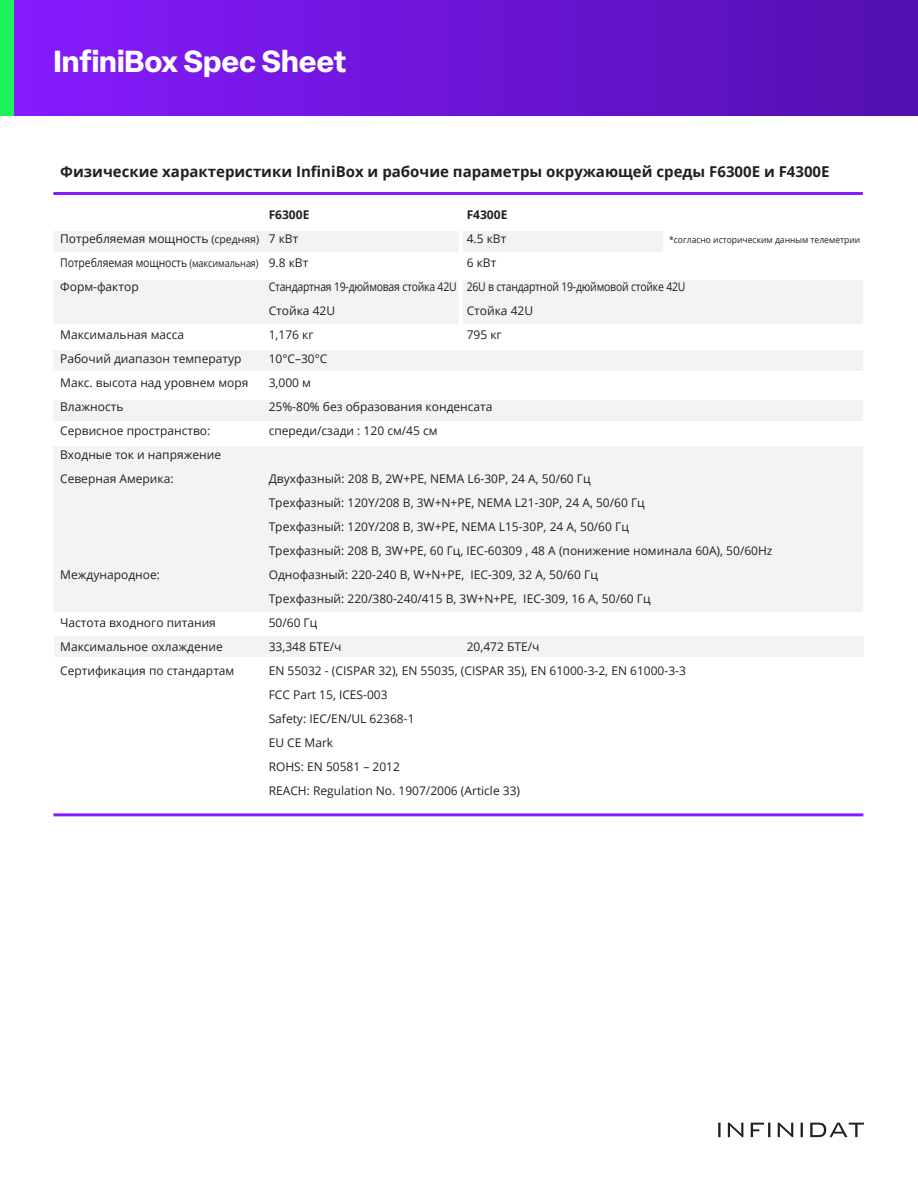
<style>
.page{position:relative;width:918px;height:1188px;background:#fff}
.page>*{position:absolute;margin:0;border:0;box-sizing:border-box;transform-origin:0 0}
.Subtitle_2{font:700 30px "Elza";color:#fff}
.Light_text_no_tabs{font:700 15px "Open Sans";color:#231f20}
.Light_text_no_tabs-2{font:12px "Open Sans";color:#241f21}
.Light_text_no_tabs-3{font:12px "Open Sans";color:#231f20}
.Light_text_no_tabs-4{font:12px "Open Sans";letter-spacing:-.02em;color:#231f20;scale:.87 1}
.Light_text_no_tabs-5{font:12px "Open Sans";color:#231f20;scale:.87 1}
.Light_text_no_tabs-6{font:700 12px "Open Sans";color:#231f20}
.Light_text_no_tabs-7{font:9px "Open Sans";color:#231f20;scale:.95 1}
.s1{color:#241f21}
.s2{font-size:10.5px}
</style>
<div class="page">
<svg style="left:718px;top:1123px;width:146px;height:14px"></svg>
<div style="left:53px;top:446px;width:810px;height:165px;background:#f2f3f4"></div>
<div style="left:53px;top:400px;width:810px;height:20px;background:#f2f3f4"></div>
<div style="left:54px;top:636px;width:810px;height:20px;background:#f2f3f4"></div>
<div style="left:53px;top:351px;width:810px;height:20px;background:#f2f3f4"></div>
<div style="left:0;top:0;width:918px;height:116px;background:linear-gradient(to right,#871bff,#520faf)"></div>
<div style="left:53px;top:231px;width:610px;height:21px;background:#f2f3f4"></div>
<div style="left:53px;top:280px;width:810px;height:43px;background:#f2f3f4"></div>
<div style="left:458px;top:213px;width:5px;height:118px;background:#fff"></div>
<hr style="left:53px;top:192px;width:810px;height:3px;background:#871bff">
<hr style="left:53px;top:813px;width:810px;height:3px;background:#871bff">
<div style="left:0;top:0;width:14px;height:115px;background:#1df15a"></div>
<p class="Subtitle_2" style="left:53px;top:40px;width:295px">InfiniBox Spec Sheet</p>
<p class="Light_text_no_tabs" style="left:60px;top:161px;width:771px">Физические характеристики InfiniBox и рабочие параметры окружающей среды <span class="s1">F6300E и F4300E</span></p>
<p class="Light_text_no_tabs-6" style="left:269px;top:206px;width:42px">F6300E</p>
<p class="Light_text_no_tabs-6" style="left:467px;top:206px;width:42px">F4300E</p>
<p class="Light_text_no_tabs-3" style="left:60px;top:231px;width:240px">Потребляемая мощность <span class="s2">(средняя)</span> 7 кВт</p>
<p class="Light_text_no_tabs-3" style="left:467px;top:231px;width:41px">4.5 кВт</p>
<p class="Light_text_no_tabs-7" style="left:669px;top:234px;width:203px">*согласно историческим данным телеметрии</p>
<p class="Light_text_no_tabs-5" style="left:60px;top:255px;width:287px">Потребляемая мощность <span class="s2">(максимальная)</span> 9.8 кВт</p>
<p class="Light_text_no_tabs-3" style="left:467px;top:255px;width:31px">6 кВт</p>
<p class="Light_text_no_tabs-3" style="left:60px;top:279px;width:80px">Форм-фактор</p>
<p class="Light_text_no_tabs-4" style="left:269px;top:279px;width:481px">Стандартная 19-дюймовая стойка 42U 26U в стандартной 19-дюймовой стойке 42U</p>
<p class="Light_text_no_tabs-3" style="left:269px;top:303px;width:68px">Стойка 42U</p>
<p class="Light_text_no_tabs-3" style="left:467px;top:303px;width:68px">Стойка 42U</p>
<p class="Light_text_no_tabs-3" style="left:60px;top:327px;width:126px">Максимальная масса</p>
<p class="Light_text_no_tabs-3" style="left:269px;top:327px;width:46px">1,176 кг</p>
<p class="Light_text_no_tabs-3" style="left:467px;top:327px;width:37px">795 кг</p>
<p class="Light_text_no_tabs-3" style="left:60px;top:351px;width:183px">Рабочий диапазон температур</p>
<p class="Light_text_no_tabs-3" style="left:269px;top:351px;width:60px">10°C–30°C</p>
<p class="Light_text_no_tabs-3" style="left:60px;top:375px;width:190px">Макс. высота над уровнем моря</p>
<p class="Light_text_no_tabs-3" style="left:269px;top:375px;width:44px">3,000 м</p>
<p class="Light_text_no_tabs-3" style="left:60px;top:399px;width:65px">Влажность</p>
<p class="Light_text_no_tabs-3" style="left:269px;top:399px;width:225px">25%-80% без образования конденсата</p>
<p class="Light_text_no_tabs-3" style="left:60px;top:423px;width:152px">Сервисное пространство:</p>
<p class="Light_text_no_tabs-3" style="left:269px;top:423px;width:170px">спереди/сзади : 120 см/45 см</p>
<p class="Light_text_no_tabs-2" style="left:60px;top:447px;width:163px">Входные ток и напряжение</p>
<p class="Light_text_no_tabs-2" style="left:60px;top:471px;width:115px">Северная Америка:</p>
<p class="Light_text_no_tabs-2" style="left:269px;top:471px;width:323px">Двухфазный: 208 B, 2W+PE, NEMA L6-30P, 24 A, 50/60 Гц</p>
<p class="Light_text_no_tabs-2" style="left:269px;top:495px;width:378px">Трехфазный: 120Y/208 В, 3W+N+PE, NEMA L21-30P, 24 A, 50/60 Гц</p>
<p class="Light_text_no_tabs-2" style="left:269px;top:519px;width:362px">Трехфазный: 120Y/208 В, 3W+PE, NEMA L15-30P, 24 A, 50/60 Гц</p>
<p class="Light_text_no_tabs-2" style="left:269px;top:543px;width:505px">Трехфазный: 208 В, 3W+PE, 60 Гц, IEC-60309 , 48 A (понижение номинала 60A), 50/60Hz</p>
<p class="Light_text_no_tabs-2" style="left:60px;top:567px;width:101px">Международное:</p>
<p class="Light_text_no_tabs-2" style="left:269px;top:567px;width:331px">Однофазный: 220-240 В, W+N+PE, IEC-309, 32 A, 50/60 Гц</p>
<p class="Light_text_no_tabs-2" style="left:269px;top:591px;width:383px">Трехфазный: 220/380-240/415 В, 3W+N+PE, IEC-309, 16 A, 50/60 Гц</p>
<p class="Light_text_no_tabs-2" style="left:60px;top:615px;width:157px">Частота входного питания</p>
<p class="Light_text_no_tabs-2" style="left:269px;top:615px;width:50px">50/60 Гц</p>
<p class="Light_text_no_tabs-2" style="left:60px;top:639px;width:164px">Максимальное охлаждение</p>
<p class="Light_text_no_tabs-2" style="left:269px;top:639px;width:74px">33,348 БТЕ/ч</p>
<p class="Light_text_no_tabs-2" style="left:467px;top:639px;width:74px">20,472 БТЕ/ч</p>
<p class="Light_text_no_tabs-2" style="left:60px;top:663px;width:176px">Сертификация по стандартам</p>
<p class="Light_text_no_tabs-2" style="left:269px;top:663px;width:419px">EN 55032 - (CISPAR 32), EN 55035, (CISPAR 35), EN 61000-3-2, EN 61000-3-3</p>
<p class="Light_text_no_tabs-2" style="left:269px;top:687px;width:121px">FCC Part 15, ICES-003</p>
<p class="Light_text_no_tabs-2" style="left:269px;top:711px;width:147px">Safety: IEC/EN/UL 62368-1</p>
<p class="Light_text_no_tabs-2" style="left:269px;top:735px;width:66px">EU CE Mark</p>
<p class="Light_text_no_tabs-2" style="left:269px;top:759px;width:133px">ROHS: EN 50581 – 2012</p>
<p class="Light_text_no_tabs-2" style="left:269px;top:783px;width:253px">REACH: Regulation No. 1907/2006 (Article 33)</p>
</div>
